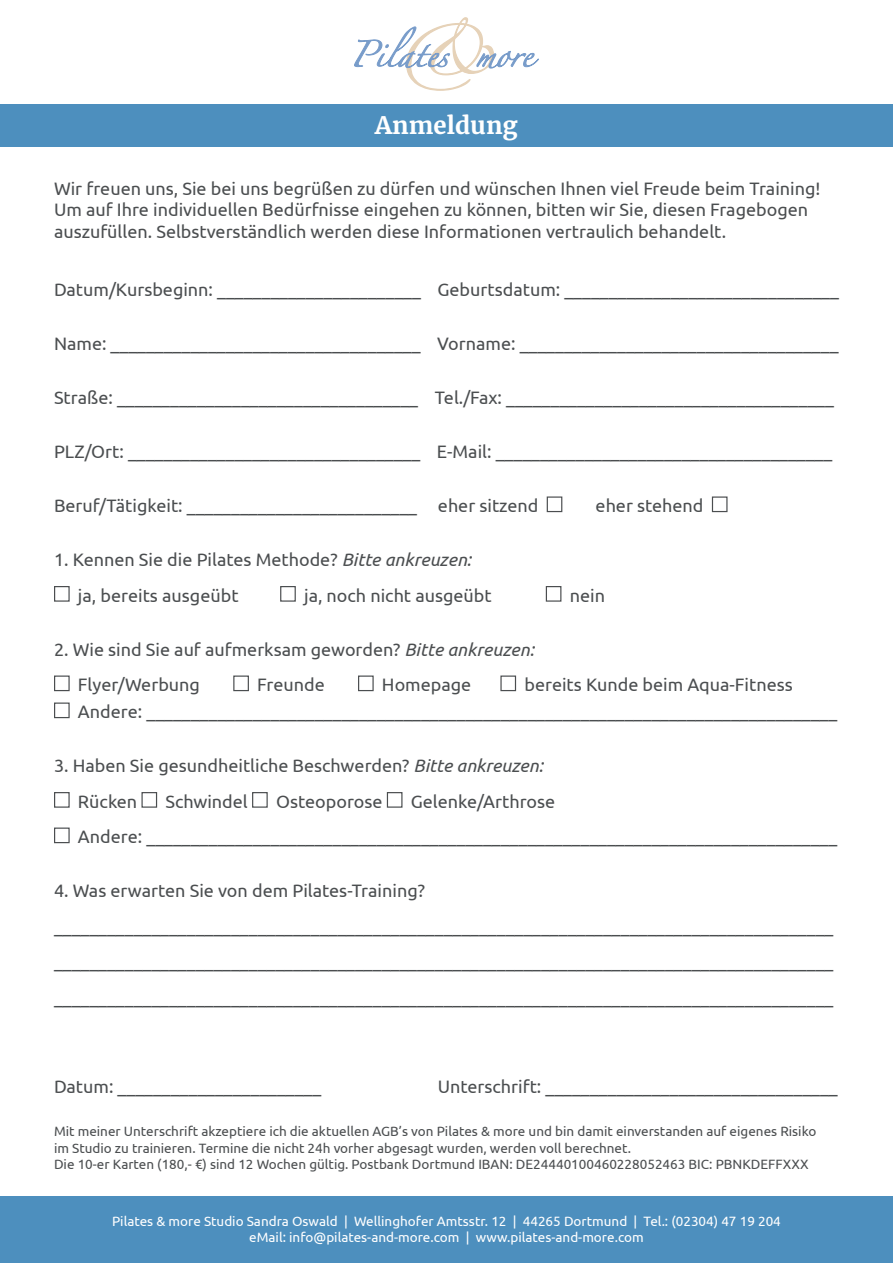
<style>
.page{position:relative;width:893px;height:1263px;background:#fff}
.page>*{position:absolute;margin:0;border:0;box-sizing:border-box;transform-origin:0 0}
.t1{font:700 24px "Merriweather";color:#fff}
.t2{font:18px/35.5px "Ubuntu";color:#4b4e50}
.t3{font:13.5px/16.2px "Ubuntu";color:#4b4e50}
.t4{font:13.5px/16.2px "Ubuntu";color:#fff;text-align:center}
.s1{font-style:italic}
</style>
<div class="page">
<div style="left:0;top:104px;width:893px;height:43px;background:#4d8fbe"></div>
<div style="left:0;top:1196px;width:893px;height:67px;background:#4d8fbe"></div>
<div style="left:547px;top:496px;width:15px;height:16px;border:1px solid #4b4e50"></div>
<div style="left:712px;top:496px;width:15px;height:16px;border:1px solid #4b4e50"></div>
<div style="left:54px;top:586px;width:16px;height:16px;border:1px solid #4b4e50"></div>
<div style="left:280px;top:586px;width:16px;height:16px;border:1px solid #4b4e50"></div>
<div style="left:546px;top:586px;width:15px;height:16px;border:1px solid #4b4e50"></div>
<div style="left:54px;top:675px;width:16px;height:16px;border:1px solid #4b4e50"></div>
<div style="left:233px;top:675px;width:16px;height:16px;border:1px solid #4b4e50"></div>
<div style="left:358px;top:675px;width:16px;height:16px;border:1px solid #4b4e50"></div>
<div style="left:500px;top:675px;width:16px;height:16px;border:1px solid #4b4e50"></div>
<div style="left:54px;top:702px;width:16px;height:16px;border:1px solid #4b4e50"></div>
<div style="left:54px;top:792px;width:16px;height:16px;border:1px solid #4b4e50"></div>
<div style="left:141px;top:792px;width:16px;height:16px;border:1px solid #4b4e50"></div>
<div style="left:252px;top:792px;width:16px;height:16px;border:1px solid #4b4e50"></div>
<div style="left:387px;top:792px;width:15px;height:16px;border:1px solid #4b4e50"></div>
<div style="left:54px;top:827px;width:16px;height:16px;border:1px solid #4b4e50"></div>
<svg style="left:354px;top:17px;width:185px;height:74px"></svg>
<h1 class="t1" style="left:375px;top:110px;width:144px">Anmeldung</h1>
<p class="t2" style="left:54px;top:177px;width:768px;line-height:21.6px">Wir freuen uns, Sie bei uns begrüßen zu dürfen und wünschen Ihnen viel Freude beim Training!<br>Um auf Ihre individuellen Bedürfnisse eingehen zu können, bitten wir Sie, diesen Fragebogen auszufüllen. Selbstverständlich werden diese Informationen vertraulich behandelt.</p>
<p class="t2" style="left:54px;top:271px;width:786px">Datum/Kursbeginn: _______________________ Geburtsdatum: _______________________________</p>
<p class="t2" style="left:54px;top:325px;width:786px">Name: ___________________________________ Vorname: ____________________________________</p>
<p class="t2" style="left:54px;top:379px;width:781px">Straße: __________________________________ Tel./Fax: _____________________________________</p>
<p class="t2" style="left:54px;top:433px;width:780px">PLZ/Ort: _________________________________ E-Mail: ______________________________________</p>
<p class="t2" style="left:54px;top:487px;width:486px">Beruf/Tätigkeit: __________________________ eher sitzend</p>
<p class="t2" style="left:596px;top:487px;width:109px">eher stehend</p>
<p class="t2" style="left:78px;top:541px;width:395px;text-indent:-24px">1. Kennen Sie die Pilates Methode? <span class="s1">Bitte ankreuzen: </span>ja, bereits ausgeübt</p>
<p class="t2" style="left:304px;top:577px;width:189px">ja, noch nicht ausgeübt</p>
<p class="t2" style="left:570px;top:577px;width:37px">nein</p>
<p class="t2" style="left:78px;top:631px;width:458px;text-indent:-24px">2. Wie sind Sie auf aufmerksam geworden? <span class="s1">Bitte ankreuzen:<br></span>Flyer/Werbung</p>
<p class="t2" style="left:78px;top:671px;width:761px;line-height:27px;text-indent:446px">bereits Kunde beim Aqua-Fitness<br>Andere: ______________________________________________________________________________</p>
<p class="t2" style="left:78px;top:747px;width:467px;text-indent:-24px">3. Haben Sie gesundheitliche Beschwerden? <span class="s1">Bitte ankreuzen:<br></span>Rücken</p>
<p class="t2" style="left:257px;top:666px;width:69px">Freunde</p>
<p class="t2" style="left:382px;top:666px;width:91px">Homepage</p>
<p class="t2" style="left:78px;top:783px;width:761px;text-indent:333px">Gelenke/Arthrose<br>Andere: ______________________________________________________________________________</p>
<p class="t2" style="left:54px;top:872px;width:781px">4. Was erwarten Sie von dem Pilates-Training? ________________________________________________________________________________________ ________________________________________________________________________________________ ________________________________________________________________________________________</p>
<p class="t2" style="left:165px;top:783px;width:84px">Schwindel</p>
<p class="t2" style="left:276px;top:783px;width:108px">Osteoporose</p>
<p class="t2" style="left:54px;top:1068px;width:269px">Datum: _______________________</p>
<p class="t2" style="left:438px;top:1068px;width:401px">Unterschrift: _________________________________</p>
<p class="t3" style="left:54px;top:1123px;width:764px">Mit meiner Unterschrift akzeptiere ich die aktuellen AGB’s von Pilates &amp; more und bin damit einverstanden auf eigenes Risiko im Studio zu trainieren. Termine die nicht 24h vorher abgesagt wurden, werden voll berechnet.<br>Die 10-er Karten (180,- €) sind 12 Wochen gültig. Postbank Dortmund IBAN: DE24440100460228052463 BIC: PBNKDEFFXXX</p>
<p class="t4" style="left:112px;top:1212px;width:670px">Pilates &amp; more Studio Sandra Oswald | Wellinghofer Amtsstr. 12 | 44265 Dortmund | Tel.: (02304) 47 19 204 eMail: info@pilates-and-more.com | www.pilates-and-more.com</p>
</div>
